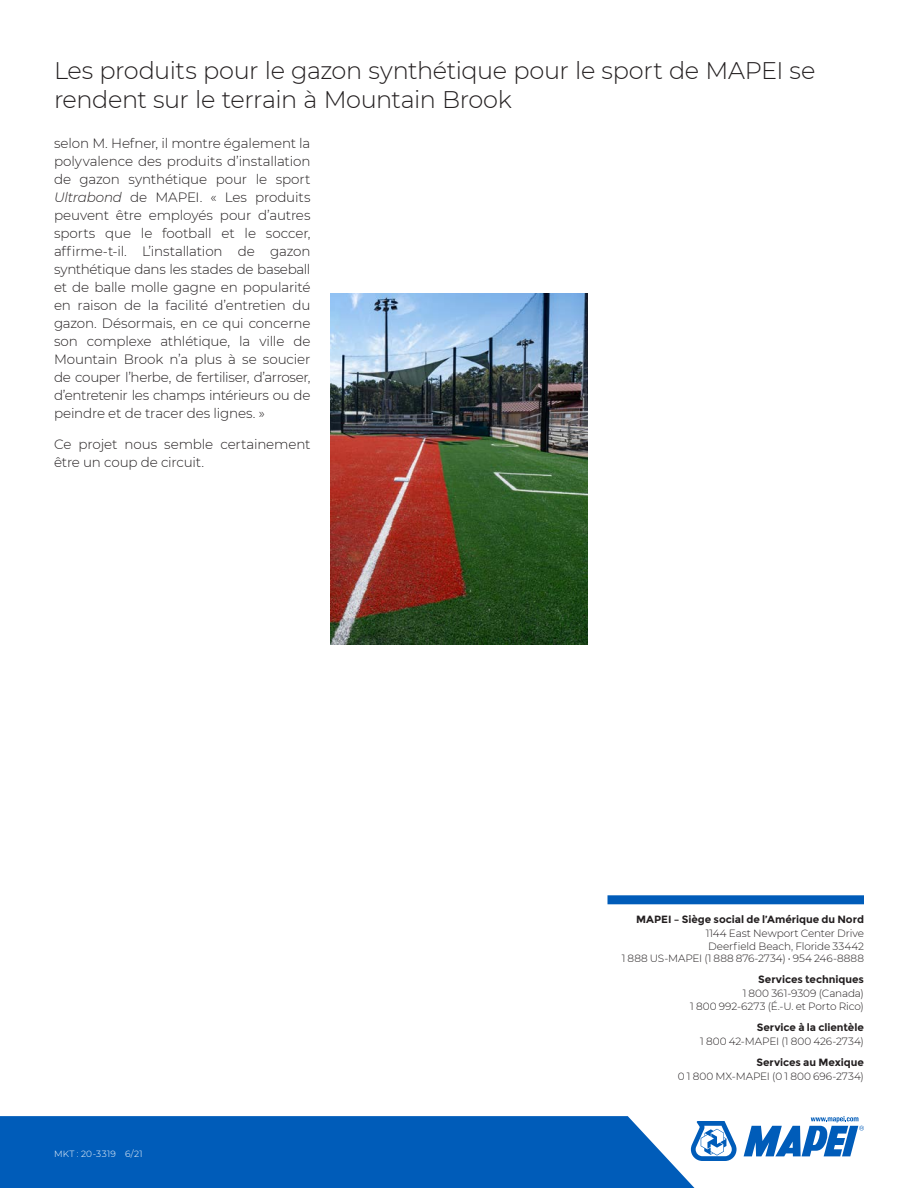
<style>
.page{position:relative;width:918px;height:1188px;background:#fff}
.page>*{position:absolute;margin:0;border:0;box-sizing:border-box;transform-origin:0 0}
.t1{font:300 24px/28.8px "Montserrat";letter-spacing:-.015em;color:#231f20}
.t2{font:300 13.5px/18px "Montserrat";letter-spacing:-.015em;color:#231f20;text-align:justify}
.t3{font:300 10.5px/12.6px "Montserrat";letter-spacing:-.01em;color:#231f20;text-align:right}
.t4{font:700 10.5px "Montserrat";letter-spacing:-.005em;color:#231f20}
.t5{font:300 9px "Montserrat";letter-spacing:.025em;color:#fff}
.s1{font-style:italic}
</style>
<div class="page">
<div style="left:0;top:1116px;width:694px;height:72px;background:#005cb9"></div>
<svg style="left:691px;top:1121px;width:46px;height:40px"></svg>
<svg style="left:744px;top:1116px;width:120px;height:40px"></svg>
<img style="left:331px;top:294px;width:256px;height:351px">
<div style="left:608px;top:895px;width:256px;height:9px;background:#005cb9"></div>
<h1 class="t1" style="left:54px;top:56px;width:763px">Les produits pour le gazon synthétique pour le sport de MAPEI se rendent sur le terrain à Mountain Brook</h1>
<p class="t2" style="left:54px;top:134px;width:258px">selon M. Hefner, il montre également la polyvalence des produits d’installation de gazon synthétique pour le sport <span class="s1">Ultrabond</span> de MAPEI. « Les produits peuvent être employés pour d’autres sports que le football et le soccer, affirme-t-il. L’installation de gazon synthétique dans les stades de baseball et de balle molle gagne en popularité en raison de la facilité d’entretien du gazon. Désormais, en ce qui concerne son complexe athlétique, la ville de Mountain Brook n’a plus à se soucier de couper l’herbe, de fertiliser, d’arroser, d’entretenir les champs intérieurs ou de peindre et de tracer des lignes. »</p>
<p class="t2" style="left:54px;top:435px;width:258px">Ce projet nous semble certainement être un coup de circuit.</p>
<p class="t5" style="left:54px;top:1147px;width:90px">MKT : 20-3319 6/21</p>
<p class="t4" style="left:636px;top:913px;width:229px">MAPEI – Siège social de l’Amérique du Nord</p>
<p class="t3" style="left:622px;top:927px;width:244px">1144 East Newport Center Drive<br>Deerfield Beach, Floride 33442<br>1 888 US-MAPEI (1 888 876-2734) • 954 246-8888</p>
<p class="t4" style="left:758px;top:973px;width:107px">Services techniques</p>
<p class="t3" style="left:690px;top:987px;width:175px">1 800 361-9309 (Canada)<br>1 800 992-6273 (É.-U. et Porto Rico)</p>
<p class="t4" style="left:757px;top:1021px;width:109px">Service à la clientèle</p>
<p class="t3" style="left:700px;top:1035px;width:165px">1 800 42-MAPEI (1 800 426-2734)</p>
<p class="t4" style="left:756px;top:1056px;width:109px">Services au Mexique</p>
<p class="t3" style="left:678px;top:1070px;width:188px">0 1 800 MX-MAPEI (0 1 800 696-2734)</p>
</div>
